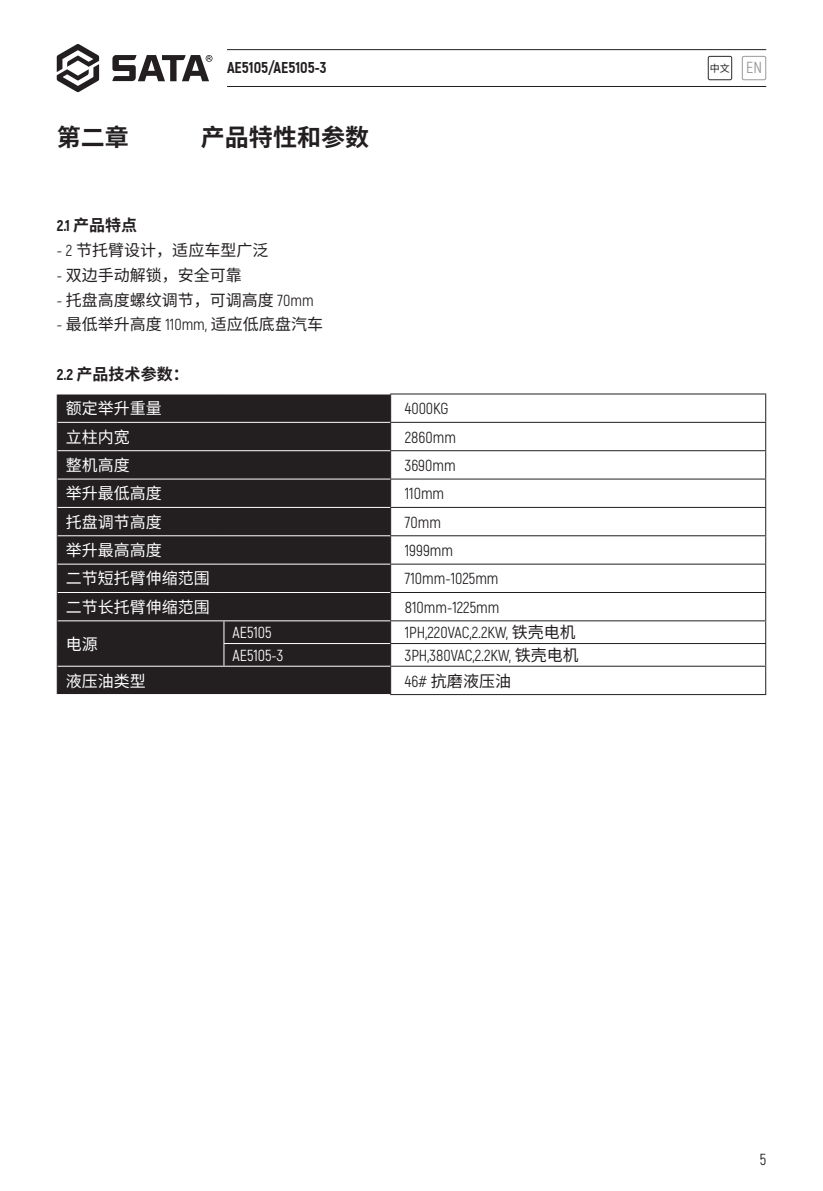
<style>
.page{position:relative;width:823px;height:1191px;background:#fff}
.page>*{position:absolute;margin:0;border:0;box-sizing:border-box;transform-origin:0 0}
.t1{font:700 24px "Source Han Sans CN";color:#231f20}
.t2{font:16px "Akrobat";color:#231f20}
.t3{font:16px "Source Han Sans CN";color:#231f20}
.t4{font:16px "Source Han Sans CN";color:#fff}
.t5{font:700 16px/34px "Source Han Sans CN";color:#231f20}
.t6{font:800 16px "Akrobat";color:#231f20}
.t7{font:16px "Akrobat";color:#fff}
.t8{font:10px "Source Han Sans CN";color:#231f20}
.s1{font-family:"Akrobat";font-weight:800}
.s2{font-family:"Akrobat"}
.s3{font-weight:400;color:#fff}
.s4{font-family:"Source Han Sans CN"}
.s5{font-family:"Akrobat";font-size:16px;color:#939598}
</style>
<div class="page">
<svg style="left:57px;top:44px;width:42px;height:48px"></svg>
<svg style="left:112px;top:55px;width:100px;height:26px"></svg>
<hr style="left:227px;top:49px;width:538px;height:1px;background:#231f20">
<hr style="left:227px;top:86px;width:538px;height:1px;background:#231f20">
<svg style="left:707px;top:56px;width:24px;height:24px"></svg>
<svg style="left:741px;top:56px;width:24px;height:24px"></svg>
<div style="left:58px;top:394px;width:332px;height:300px;background:#231f20"></div>
<svg style="left:391px;top:394px;width:373px;height:300px"></svg>
<hr style="left:390px;top:393px;width:375px;height:1px;background:#231f20">
<hr style="left:390px;top:422px;width:375px;height:1px;background:#231f20">
<hr style="left:390px;top:450px;width:375px;height:1px;background:#231f20">
<hr style="left:390px;top:478px;width:375px;height:1px;background:#231f20">
<hr style="left:390px;top:507px;width:375px;height:1px;background:#231f20">
<hr style="left:390px;top:535px;width:375px;height:1px;background:#231f20">
<hr style="left:390px;top:563px;width:375px;height:1px;background:#231f20">
<hr style="left:390px;top:592px;width:375px;height:1px;background:#231f20">
<hr style="left:390px;top:620px;width:375px;height:1px;background:#231f20">
<hr style="left:390px;top:643px;width:375px;height:1px;background:#231f20">
<svg style="left:57px;top:394px;width:1px;height:300px"></svg>
<hr style="left:390px;top:665px;width:375px;height:1px;background:#231f20">
<svg style="left:390px;top:394px;width:1px;height:300px"></svg>
<svg style="left:764px;top:394px;width:1px;height:273px"></svg>
<hr style="left:390px;top:694px;width:375px;height:1px;background:#231f20">
<hr style="left:58px;top:422px;width:166px;height:1px;background:#fff">
<hr style="left:224px;top:422px;width:166px;height:1px;background:#fff">
<hr style="left:58px;top:450px;width:166px;height:1px;background:#fff">
<hr style="left:224px;top:450px;width:166px;height:1px;background:#fff">
<hr style="left:58px;top:478px;width:166px;height:1px;background:#fff">
<hr style="left:224px;top:478px;width:166px;height:1px;background:#fff">
<hr style="left:58px;top:507px;width:166px;height:1px;background:#fff">
<hr style="left:224px;top:507px;width:166px;height:1px;background:#fff">
<hr style="left:58px;top:535px;width:166px;height:1px;background:#fff">
<hr style="left:224px;top:535px;width:166px;height:1px;background:#fff">
<hr style="left:58px;top:563px;width:166px;height:1px;background:#fff">
<hr style="left:224px;top:563px;width:166px;height:1px;background:#fff">
<hr style="left:58px;top:592px;width:166px;height:1px;background:#fff">
<hr style="left:224px;top:592px;width:166px;height:1px;background:#fff">
<hr style="left:58px;top:620px;width:166px;height:1px;background:#fff">
<hr style="left:224px;top:620px;width:166px;height:1px;background:#fff">
<hr style="left:223px;top:643px;width:167px;height:1px;background:#fff">
<svg style="left:223px;top:621px;width:1px;height:44px"></svg>
<hr style="left:58px;top:665px;width:166px;height:1px;background:#fff">
<hr style="left:224px;top:665px;width:166px;height:1px;background:#fff">
<p class="t6" style="left:227px;top:59px;width:101px">AE5105/AE5105-3</p>
<h1 class="t1" style="left:57px;top:124px;width:73px">第二章</h1>
<h1 class="t1" style="left:201px;top:124px;width:169px">产品特性和参数</h1>
<p class="t5" style="left:57px;top:208px;width:82px"><span class="s1">2.1</span> 产品特点</p>
<p class="t3" style="left:57px;top:241px;width:213px"><span class="s2">- 2</span> 节托臂设计，适应车型广泛</p>
<p class="t3" style="left:57px;top:266px;width:186px"><span class="s2">-</span> 双边手动解锁，安全可靠</p>
<p class="t3" style="left:57px;top:291px;width:258px"><span class="s2">-</span> 托盘高度螺纹调节，可调高度 <span class="s2">70mm</span></p>
<p class="t3" style="left:57px;top:315px;width:267px"><span class="s2">-</span> 最低举升高度 <span class="s2">110mm,</span> 适应低底盘汽车</p>
<p class="t5" style="left:66px;top:358px;width:124px;text-indent:-9px"><span class="s1">2.2</span> 产品技术参数：<span class="s3">额定举升重量</span></p>
<p class="t2" style="left:404px;top:399px;width:45px">4000KG</p>
<p class="t4" style="left:66px;top:428px;width:66px">立柱内宽</p>
<p class="t2" style="left:404px;top:427px;width:53px">2860mm</p>
<p class="t4" style="left:66px;top:456px;width:66px">整机高度</p>
<p class="t2" style="left:404px;top:456px;width:52px">3690mm</p>
<p class="t4" style="left:66px;top:484px;width:98px">举升最低高度</p>
<p class="t2" style="left:404px;top:484px;width:41px">110mm</p>
<p class="t4" style="left:66px;top:513px;width:98px">托盘调节高度</p>
<p class="t2" style="left:404px;top:512px;width:38px">70mm</p>
<p class="t4" style="left:66px;top:541px;width:98px">举升最高高度</p>
<p class="t2" style="left:404px;top:541px;width:50px">1999mm</p>
<p class="t4" style="left:66px;top:569px;width:146px">二节短托臂伸缩范围</p>
<p class="t2" style="left:404px;top:569px;width:95px">710mm-1025mm</p>
<p class="t4" style="left:66px;top:598px;width:146px">二节长托臂伸缩范围</p>
<p class="t2" style="left:404px;top:597px;width:96px">810mm-1225mm</p>
<p class="t4" style="left:66px;top:635px;width:33px">电源</p>
<p class="t7" style="left:232px;top:623px;width:41px">AE5105</p>
<p class="t2" style="left:404px;top:623px;width:172px">1PH,220VAC,2.2KW, <span class="s4">铁壳电机</span></p>
<p class="t7" style="left:232px;top:646px;width:52px">AE5105-3</p>
<p class="t2" style="left:404px;top:646px;width:175px">3PH,380VAC,2.2KW, <span class="s4">铁壳电机</span></p>
<p class="t4" style="left:66px;top:671px;width:82px">液压油类型</p>
<p class="t3" style="left:404px;top:671px;width:108px"><span class="s2">46#</span> 抗磨液压油</p>
<p class="t8" style="left:709px;top:63px;width:53px">中文 <span class="s5">EN</span></p>
<p class="t2" style="left:759px;top:1150px;width:8px">5</p>
</div>
